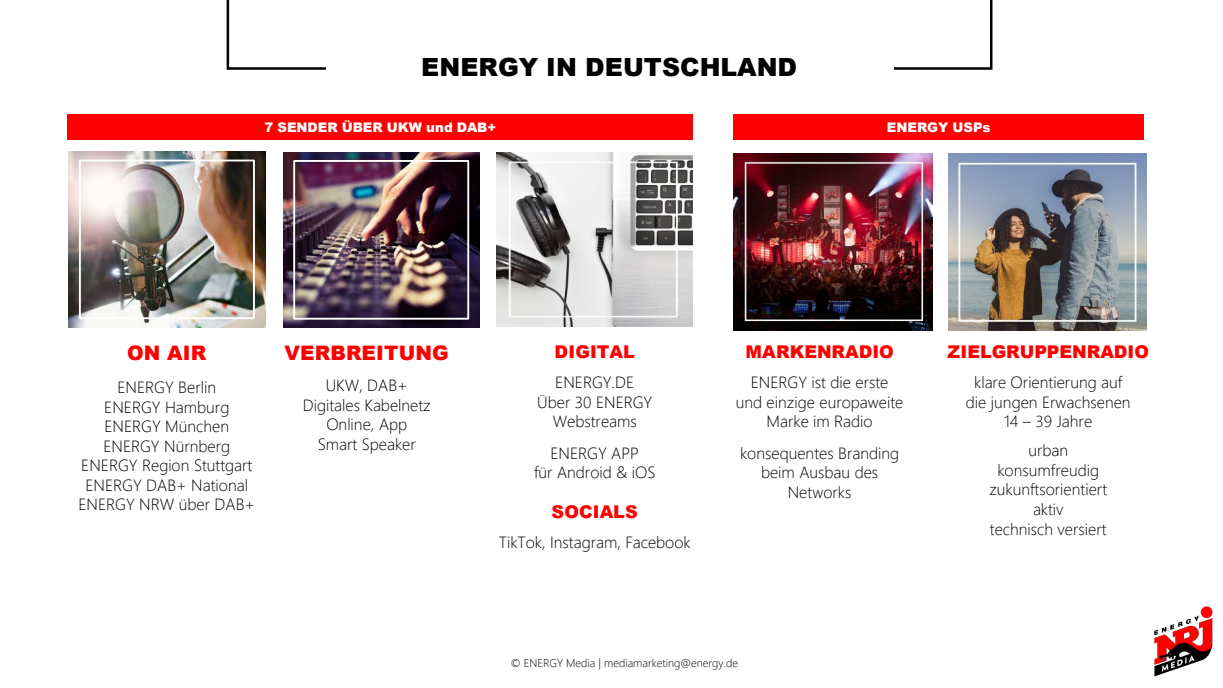
<style>
.page{position:relative;width:1223px;height:688px;background:#fff}
.page>*{position:absolute;margin:0;border:0;box-sizing:border-box;transform-origin:0 0}
.t1{font:900 25px "Arial";color:#000}
.t2{font:900 20px "Arial";letter-spacing:.005em;color:#f00}
.t3{font:900 17.5px "Arial";color:#f00}
.t4{font:300 16.25px/19.5px "Segoe UI";color:#000;text-align:center}
.t5{font:900 13.25px "Arial";letter-spacing:-.005em;color:#fff}
.t6{font:300 11.25px "Segoe UI";color:#000}
</style>
<div class="page">
<img style="left:1154px;top:606px;width:59px;height:71px">
<svg style="left:227px;top:0;width:765px;height:70px"></svg>
<div style="left:325px;top:64px;width:568px;height:9px;background:#fff"></div>
<img style="left:733px;top:153px;width:199px;height:177px">
<img style="left:497px;top:152px;width:196px;height:174px">
<img style="left:68px;top:152px;width:197px;height:175px">
<div style="left:79px;top:159px;width:176px;height:160px;border:2px solid #fff"></div>
<img style="left:283px;top:152px;width:196px;height:175px">
<div style="left:293px;top:160px;width:176px;height:159px;border:2px solid #fff"></div>
<img style="left:948px;top:153px;width:198px;height:178px">
<div style="left:68px;top:115px;width:625px;height:25px;background:#f00"></div>
<div style="left:733px;top:115px;width:411px;height:25px;background:#f00"></div>
<h2 class="t1" style="left:421px;top:49px;width:377px">ENERGY IN DEUTSCHLAND</h2>
<p class="t5" style="left:264px;top:117px;width:233px">7 SENDER ÜBER UKW und DAB+</p>
<p class="t5" style="left:887px;top:117px;width:105px">ENERGY USPs</p>
<p class="t2" style="left:127px;top:339px;width:81px">ON AIR</p>
<p class="t4" style="left:117px;top:376px;width:100px">ENERGY Berlin</p>
<p class="t4" style="left:104px;top:396px;width:127px">ENERGY Hamburg</p>
<p class="t4" style="left:105px;top:415px;width:126px">ENERGY München</p>
<p class="t4" style="left:103px;top:435px;width:128px">ENERGY Nürnberg</p>
<p class="t4" style="left:81px;top:454px;width:173px">ENERGY Region Stuttgart</p>
<p class="t4" style="left:85px;top:474px;width:164px">ENERGY DAB+ National</p>
<p class="t4" style="left:78px;top:493px;width:178px">ENERGY NRW über DAB+</p>
<p class="t2" style="left:285px;top:339px;width:166px">VERBREITUNG</p>
<p class="t4" style="left:326px;top:374px;width:84px">UKW, DAB+</p>
<p class="t4" style="left:303px;top:393px;width:129px">Digitales Kabelnetz</p>
<p class="t4" style="left:326px;top:413px;width:82px">Online, App</p>
<p class="t4" style="left:318px;top:432px;width:100px">Smart Speaker</p>
<p class="t3" style="left:554px;top:339px;width:82px">DIGITAL</p>
<p class="t4" style="left:555px;top:371px;width:80px">ENERGY.DE</p>
<p class="t4" style="left:537px;top:390px;width:117px">Über 30 ENERGY<br>Webstreams</p>
<p class="t4" style="left:534px;top:441px;width:123px">ENERGY APP<br>für Android &amp; iOS</p>
<p class="t3" style="left:551px;top:499px;width:88px">SOCIALS</p>
<p class="t4" style="left:499px;top:531px;width:193px">TikTok, Instagram, Facebook</p>
<p class="t3" style="left:745px;top:339px;width:150px">MARKENRADIO</p>
<p class="t4" style="left:751px;top:371px;width:139px">ENERGY ist die erste</p>
<p class="t4" style="left:735px;top:390px;width:169px">und einzige europaweite<br>Marke im Radio</p>
<p class="t4" style="left:740px;top:441px;width:161px">konsequentes Branding beim Ausbau des<br>Networks</p>
<p class="t6" style="left:511px;top:652px;width:229px">© ENERGY Media | mediamarketing@energy.de</p>
<p class="t3" style="left:947px;top:339px;width:203px">ZIELGRUPPENRADIO</p>
<p class="t4" style="left:974px;top:371px;width:150px">klare Orientierung auf</p>
<p class="t4" style="left:966px;top:390px;width:166px">die jungen Erwachsenen</p>
<p class="t4" style="left:1004px;top:410px;width:89px">14 – 39 Jahre</p>
<p class="t4" style="left:1028px;top:439px;width:41px">urban</p>
<p class="t4" style="left:997px;top:459px;width:103px">konsumfreudig</p>
<p class="t4" style="left:989px;top:478px;width:119px">zukunftsorientiert</p>
<p class="t4" style="left:1033px;top:498px;width:32px">aktiv</p>
<p class="t4" style="left:990px;top:517px;width:118px">technisch versiert</p>
</div>
